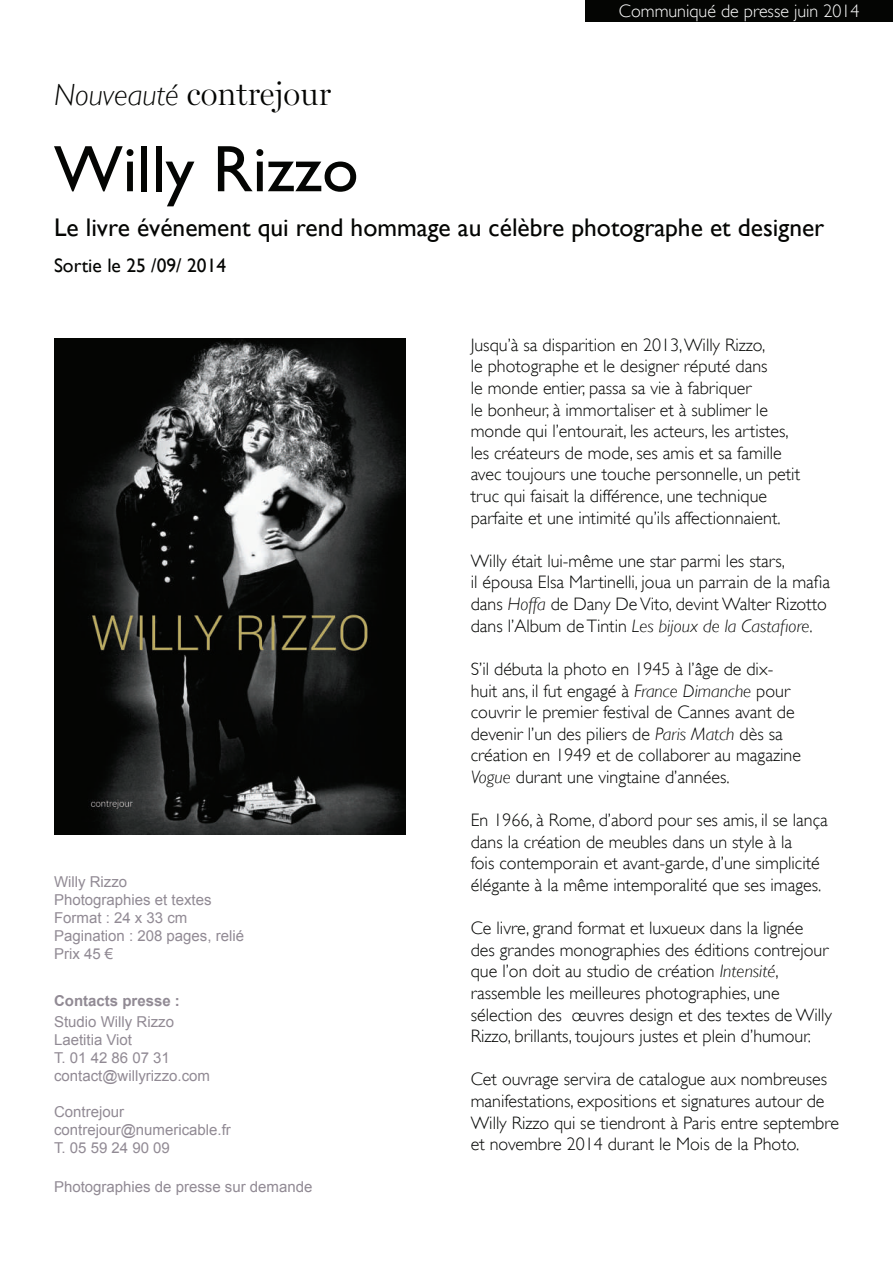
<style>
.page{position:relative;width:893px;height:1263px;background:#fff}
.page>*{position:absolute;margin:0;border:0;box-sizing:border-box;transform-origin:0 0}
.t1{font:66px "Gill Sans";color:#040503}
.t2{font:300 33.45px "Miller Display";color:#040503}
.t3{font:25.5px "Gill Sans";color:#040503}
.t4{font:19.5px "Gill Sans";color:#040503}
.t5{font:300 18px/21.6px "Gill Sans";color:#040503}
.t6{font:300 18px "Gill Sans";color:#fff}
.t7{font:15px/18px "Arial";color:#918a94}
.t8{font:700 15px "Arial";color:#918a94}
.s1{font-family:"Gill Sans";font-style:italic;font-size:30.6px}
.s2{font-style:italic}
</style>
<div class="page">
<img style="left:54px;top:338px;width:351px;height:497px">
<div style="left:585px;top:0;width:308px;height:21px;background:#040503"></div>
<h2 class="t2" style="left:54px;top:80px;width:278px"><span class="s1">Nouveauté</span> contrejour</h2>
<p class="t6" style="left:619px;top:1px;width:242px">Communiqué de presse juin 2014</p>
<h1 class="t1" style="left:54px;top:131px;width:306px">Willy Rizzo</h1>
<h3 class="t3" style="left:54px;top:213px;width:772px">Le livre événement qui rend hommage au célèbre photographe et designer</h3>
<p class="t4" style="left:54px;top:254px;width:174px">Sortie le 25 /09/ 2014</p>
<p class="t7" style="left:54px;top:873px;width:192px">Willy Rizzo<br>Photographies et textes<br>Format : 24 x 33 cm<br>Pagination : 208 pages, relié<br>Prix 45 €</p>
<p class="t8" style="left:54px;top:992px;width:127px">Contacts presse :</p>
<p class="t7" style="left:54px;top:1012px;width:158px">Studio Willy Rizzo<br>Laetitia Viot<br>T. 01 42 86 07 31 contact@willyrizzo.com</p>
<p class="t7" style="left:54px;top:1102px;width:178px">Contrejour contrejour@numericable.fr<br>T. 05 59 24 90 09</p>
<p class="t7" style="left:54px;top:1178px;width:260px">Photographies de presse sur demande</p>
<p class="t5" style="left:471px;top:334px;width:331px">Jusqu’à sa disparition en 2013, Willy Rizzo,<br>le photographe et le designer réputé dans<br>le monde entier, passa sa vie à fabriquer<br>le bonheur, à immortaliser et à sublimer le monde qui l’entourait, les acteurs, les artistes, les créateurs de mode, ses amis et sa famille avec toujours une touche personnelle, un petit truc qui faisait la différence, une technique parfaite et une intimité qu’ils affectionnaient.</p>
<p class="t5" style="left:471px;top:550px;width:361px">Willy était lui-même une star parmi les stars,<br>il épousa Elsa Martinelli, joua un parrain de la mafia dans <span class="s2">Hoffa</span> de Dany De Vito, devint Walter Rizotto dans l’Album de Tintin <span class="s2">Les bijoux de la Castafiore</span>.</p>
<p class="t5" style="left:471px;top:658px;width:332px">S’il débuta la photo en 1945 à l’âge de dix&shy;huit ans, il fut engagé à <span class="s2">France Dimanche</span> pour couvrir le premier festival de Cannes avant de devenir l’un des piliers de <span class="s2">Paris Match</span> dès sa création en 1949 et de collaborer au magazine <span class="s2">Vogue</span> durant une vingtaine d’années.</p>
<p class="t5" style="left:471px;top:809px;width:359px">En 1966, à Rome, d’abord pour ses amis, il se lança dans la création de meubles dans un style à la<br>fois contemporain et avant-garde, d’une simplicité élégante à la même intemporalité que ses images.</p>
<p class="t5" style="left:471px;top:917px;width:363px">Ce livre, grand format et luxueux dans la lignée des grandes monographies des éditions contrejour que l’on doit au studio de création <span class="s2">Intensité</span>, rassemble les meilleures photographies, une sélection des œuvres design et des textes de Willy Rizzo, brillants, toujours justes et plein d’humour.</p>
<p class="t5" style="left:471px;top:1068px;width:370px">Cet ouvrage servira de catalogue aux nombreuses manifestations, expositions et signatures autour de Willy Rizzo qui se tiendront à Paris entre septembre et novembre 2014 durant le Mois de la Photo.</p>
</div>
